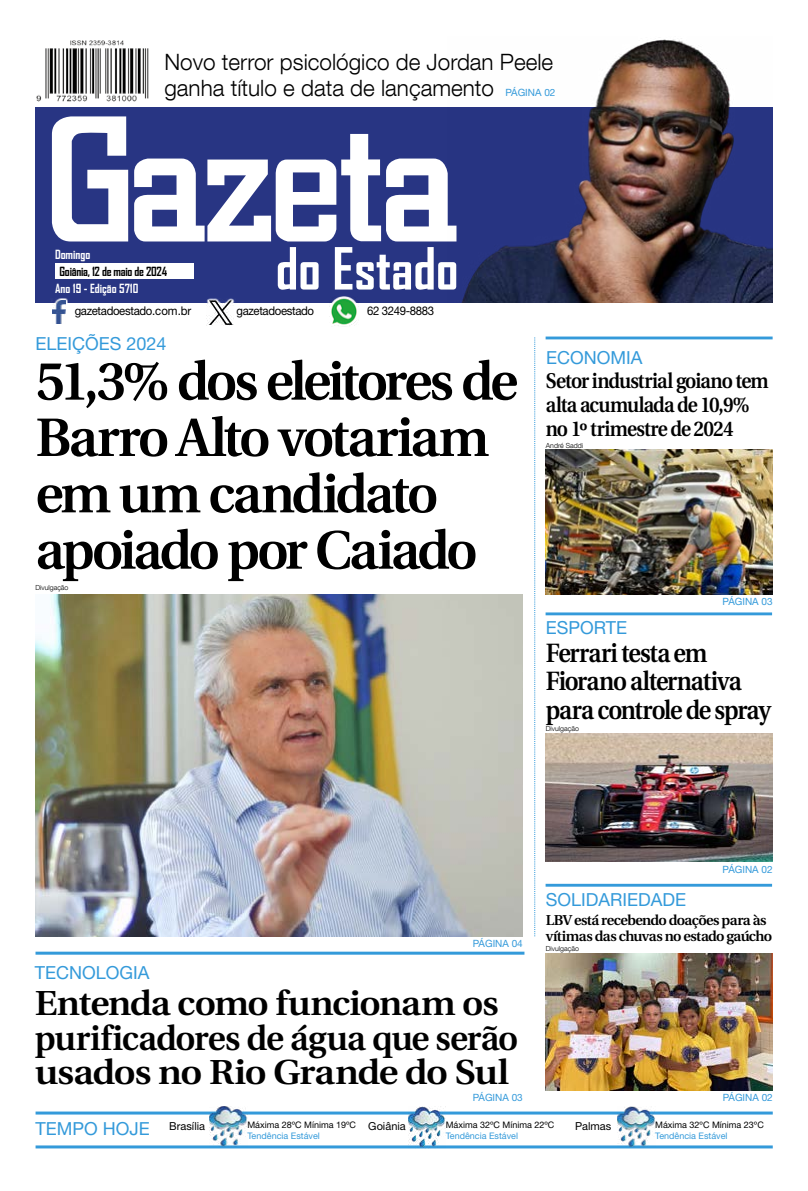
<style>
.page{position:relative;width:808px;height:1191px;background:#fff}
.page>*{position:absolute;margin:0;border:0;box-sizing:border-box;transform-origin:0 0}
.t1{font:700 55.6px "Agency FB";color:#fff}
.t2{font:600 54px/56.3px "Utopia";letter-spacing:-.055em;color:#000}
.t3{font:600 34.6px/34.6px "Utopia";letter-spacing:-.03em;color:#000;scale:1.06 1}
.t4{font:600 26.4px/28.4px "Utopia";letter-spacing:-.05em;color:#000;scale:.91 1}
.t5{font:300 22.5px/26.2px "Helvetica Neue LT Com";color:#000}
.t6{font:600 21.2px/24.1px "Utopia";letter-spacing:-.045em;color:#000;scale:.91 1}
.t7{font:18px "Helvetica Neue LT Std";color:#349ada}
.t8{font:600 14.3px/15.6px "Utopia";letter-spacing:-.04em;color:#000}
.t9{font:700 12.1px "Agency FB";color:#fff}
.t10{font:700 12.1px "Agency FB";letter-spacing:-.02em;color:#000}
.t11{font:12px "Helvetica Neue LT Std";letter-spacing:-.03em;color:#000;scale:.95 1}
.t12{font:11px "Helvetica Neue LT Std";color:#000}
.t13{font:10px "Helvetica Neue LT Std";color:#349ada}
.t14{font:9px "Helvetica Neue LT Std";color:#000}
.t15{font:9px "Helvetica Neue LT Std";color:#349ada}
.t16{font:300 7px "Helvetica Neue LT Com";color:#000}
.s1{font-size:11px}
</style>
<div class="page">
<div style="left:35px;top:107px;width:737px;height:196px;background:#283583"></div>
<svg style="left:52px;top:116px;width:76px;height:125px"></svg>
<svg style="left:134px;top:134px;width:313px;height:107px"></svg>
<div style="left:55px;top:263px;width:138px;height:16px;background:#fff"></div>
<svg style="left:56px;top:298px;width:11px;height:16px"></svg>
<img style="left:52px;top:300px;width:13px;height:24px">
<img style="left:36px;top:40px;width:112px;height:62px">
<img style="left:329px;top:296px;width:28px;height:30px">
<img style="left:447px;top:39px;width:326px;height:264px">
<div style="left:206px;top:298px;width:29px;height:29px;background:#fff"></div>
<img style="left:206px;top:299px;width:28px;height:26px">
<div style="left:164px;top:52px;width:390px;height:50px;background:#fff"></div>
<hr style="left:36px;top:1111px;width:737px;height:3px;background:#349ada">
<hr style="left:36px;top:1145px;width:737px;height:3px;background:#349ada">
<img style="left:408px;top:1106px;width:38px;height:42px">
<img style="left:210px;top:1106px;width:37px;height:40px">
<img style="left:618px;top:1106px;width:37px;height:40px">
<hr style="left:546px;top:336px;width:227px;height:3px;background:#349ada">
<hr style="left:546px;top:612px;width:226px;height:3px;background:#349ada">
<hr style="left:546px;top:883px;width:226px;height:3px;background:#349ada">
<hr style="left:36px;top:951px;width:488px;height:3px;background:#349ada">
<svg style="left:535px;top:337px;width:1px;height:599px"></svg>
<img style="left:546px;top:450px;width:227px;height:144px">
<img style="left:35px;top:594px;width:488px;height:342px">
<img style="left:546px;top:733px;width:227px;height:129px">
<img style="left:546px;top:953px;width:227px;height:137px">
<p class="t5" style="left:164px;top:48px;width:390px">Novo terror psicológico de Jordan Peele ganha título e data de lançamento</p>
<p class="t13" style="left:505px;top:86px;width:52px">PÁGINA 02</p>
<p class="t9" style="left:55px;top:247px;width:37px">Domingo</p>
<p class="t10" style="left:60px;top:264px;width:109px">Goiânia, 12 de maio de 2024</p>
<p class="t9" style="left:55px;top:281px;width:85px">Ano 19 - Edição 5710</p>
<h1 class="t1" style="left:276px;top:234px;width:184px">do Estado</h1>
<p class="t11" style="left:75px;top:304px;width:124px">gazetadoestado.com.br</p>
<p class="t11" style="left:236px;top:304px;width:83px">gazetadoestado</p>
<p class="t11" style="left:367px;top:303px;width:72px">62 3249-8883</p>
<p class="t7" style="left:36px;top:333px;width:133px">ELEIÇÕES 2024</p>
<h2 class="t2" style="left:36px;top:354px;width:484px">51,3% dos eleitores de<br>Barro Alto votariam em um candidato apoiado por Caiado</h2>
<p class="t16" style="left:35px;top:583px;width:35px">Divulgação</p>
<p class="t7" style="left:546px;top:347px;width:98px">ECONOMIA</p>
<p class="t6" style="left:546px;top:369px;width:247px">Setor industrial goiano tem alta acumulada de 10,9% no 1º trimestre de 2024</p>
<p class="t16" style="left:546px;top:441px;width:39px">André Saddi</p>
<p class="t7" style="left:546px;top:617px;width:83px">ESPORTE</p>
<p class="t13" style="left:723px;top:595px;width:51px">PÁGINA 03</p>
<p class="t4" style="left:546px;top:639px;width:249px">Ferrari testa em<br>Fiorano alternativa para controle de spray</p>
<p class="t16" style="left:546px;top:724px;width:35px">Divulgação</p>
<p class="t13" style="left:473px;top:937px;width:52px">PÁGINA 04</p>
<p class="t7" style="left:35px;top:961px;width:116px">TECNOLOGIA</p>
<p class="t3" style="left:35px;top:986px;width:458px">Entenda como funcionam os purificadores de água que serão usados no Rio Grande do Sul</p>
<p class="t13" style="left:473px;top:1091px;width:51px">PÁGINA 03</p>
<p class="t7" style="left:546px;top:888px;width:142px">SOLIDARIEDADE</p>
<p class="t13" style="left:723px;top:863px;width:51px">PÁGINA 02</p>
<p class="t8" style="left:546px;top:912px;width:228px">LBV está recebendo doações para às vítimas das chuvas no estado gaúcho</p>
<p class="t16" style="left:546px;top:944px;width:35px">Divulgação</p>
<p class="t13" style="left:723px;top:1091px;width:51px">PÁGINA 02</p>
<p class="t7" style="left:36px;top:1117px;width:171px">TEMPO HOJE <sup>Brasília</sup></p>
<p class="t14" style="left:247px;top:1119px;width:160px">Máxima 28ºC Mínima 19ºC <span class="s1">Goiânia</span></p>
<p class="t12" style="left:575px;top:1119px;width:38px">Palmas</p>
<p class="t15" style="left:247px;top:1130px;width:74px">Tendência Estável</p>
<p class="t14" style="left:446px;top:1119px;width:110px">Máxima 32ºC Mínima 22ºC</p>
<p class="t15" style="left:446px;top:1130px;width:74px">Tendência Estável</p>
<p class="t14" style="left:655px;top:1119px;width:110px">Máxima 32ºC Mínima 23ºC</p>
<p class="t15" style="left:655px;top:1130px;width:74px">Tendência Estável</p>
</div>
